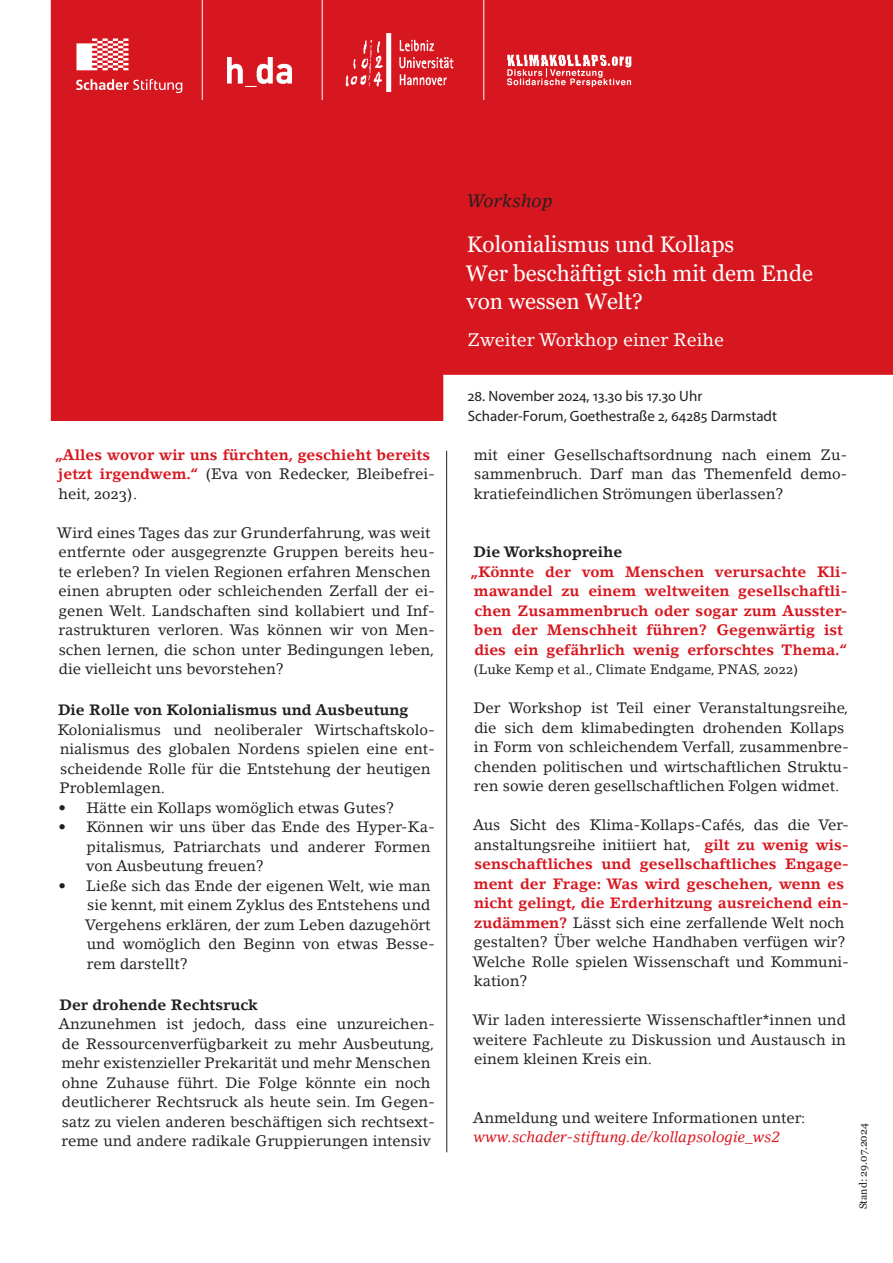
<style>
.page{position:relative;width:893px;height:1263px;background:#fff}
.page>*{position:absolute;margin:0;border:0;box-sizing:border-box;transform-origin:0 0}
.T1_Tagung-Headline_16_pt{font:22.5px/28.5px "Georgia";color:#fff}
.T1_Tagung_Subline{font:18px "Lino Letter Std";color:#fff}
.T1_Tagung{font:italic 18px "Lino Letter Std";color:#231f20}
.T1_Tagung_Fließtext{font:15px/19.5px "Lino Letter Std";color:#231f20}
.T1_Tagung_Fließtext-2{font:700 15px/19.5px "Lino Letter Std";color:#d7171f}
.T1_Tagung_Fließtext-3{font:700 15px "Lino Letter Std";color:#231f20}
.T1_Tagung_Datum_Adresse{font:15px "Myriad Pro";color:#231f20}
.T2_Programm_Uhrzeit_Absatz{font:italic 15px "Lino Letter Std";color:#d7171f}
.T1_Tagung_Fließtext-4{font:13.5px "Lino Letter Std";color:#231f20}
.t1{font:10.5px "Georgia";color:#231f20}
.s1{font-weight:400;color:#231f20}
.s2{font-weight:700;color:#d7171f}
</style>
<div class="page">
<div style="left:51px;top:0;width:842px;height:421px;background:#d7171f"></div>
<svg style="left:76px;top:38px;width:52px;height:32px"></svg>
<svg style="left:76px;top:79px;width:106px;height:14px"></svg>
<hr style="left:202px;top:0;width:1px;height:100px;background:#fff">
<div style="left:743px;top:28px;width:142px;height:74px;background:#d7171f"></div>
<img style="left:227px;top:58px;width:64px;height:29px">
<hr style="left:322px;top:0;width:1px;height:100px;background:#fff">
<img style="left:501px;top:49px;width:136px;height:42px">
<hr style="left:483px;top:0;width:1px;height:100px;background:#fff">
<img style="left:341px;top:33px;width:159px;height:58px">
<hr style="left:446px;top:451px;width:1px;height:701px;background:#231f20">
<p class="T1_Tagung_Fließtext-2" style="left:55px;top:444px;width:381px">„Alles wovor wir uns fürchten, geschieht bereits jetzt irgendwem.“ <span class="s1">(Eva von Redecker, Bleibefrei&shy;heit, 2023).</span></p>
<p class="T1_Tagung_Fließtext" style="left:57px;top:522px;width:380px">Wird eines Tages das zur Grunderfahrung, was weit entfernte oder ausgegrenzte Gruppen bereits heu&shy;te erleben? In vielen Regionen erfahren Menschen einen abrupten oder schleichenden Zerfall der ei&shy;genen Welt. Landschaften sind kollabiert und Inf&shy;rastrukturen verloren. Was können wir von Men&shy;schen lernen, die schon unter Bedingungen leben, die vielleicht uns bevorstehen?</p>
<p class="T1_Tagung_Fließtext-3" style="left:58px;top:701px;width:352px">Die Rolle von Kolonialismus und Ausbeutung</p>
<p class="T1_Tagung_Fließtext" style="left:58px;top:720px;width:379px">Kolonialismus und neoliberaler Wirtschaftskolo&shy;nialismus des globalen Nordens spielen eine ent&shy;scheidende Rolle für die Entstehung der heutigen Problemlagen.</p>
<p class="T1_Tagung_Fließtext" style="left:58px;top:798px;width:338px">• Hätte ein Kollaps womöglich etwas Gutes?</p>
<p class="T1_Tagung_Fließtext" style="left:86px;top:817px;width:350px;text-indent:-28px">• Können wir uns über das Ende des Hyper-Ka&shy;pitalismus, Patriarchats und anderer Formen von Ausbeutung freuen?</p>
<p class="T1_Tagung_Fließtext" style="left:85px;top:876px;width:352px;text-indent:-27px">• Ließe sich das Ende der eigenen Welt, wie man sie kennt, mit einem Zyklus des Entstehens und Vergehens erklären, der zum Leben dazugehört und womöglich den Beginn von etwas Besse&shy;rem darstellt?</p>
<p class="T1_Tagung_Fließtext-3" style="left:60px;top:995px;width:200px">Der drohende Rechtsruck</p>
<p class="T1_Tagung_Fließtext" style="left:59px;top:1014px;width:378px">Anzunehmen ist jedoch, dass eine unzureichen&shy;de Ressourcenverfügbarkeit zu mehr Ausbeutung, mehr existenzieller Prekarität und mehr Menschen ohne Zuhause führt. Die Folge könnte ein noch deutlicherer Rechtsruck als heute sein. Im Gegen&shy;satz zu vielen anderen beschäftigen sich rechtsext&shy;reme und andere radikale Gruppierungen intensiv</p>
<p class="T1_Tagung" style="left:467px;top:189px;width:87px">Workshop</p>
<p class="T1_Tagung-Headline_16_pt" style="left:466px;top:231px;width:349px">Kolonialismus und Kollaps<br>Wer beschäftigt sich mit dem Ende von wessen Welt?</p>
<p class="T1_Tagung_Subline" style="left:467px;top:329px;width:258px">Zweiter Workhop einer Reihe</p>
<p class="T1_Tagung_Datum_Adresse" style="left:468px;top:387px;width:236px">28. November 2024, 13.30 bis 17.30 Uhr</p>
<p class="T1_Tagung_Datum_Adresse" style="left:468px;top:407px;width:311px">Schader-Forum, Goethestraße 2, 64285 Darmstadt</p>
<p class="T1_Tagung_Fließtext" style="left:474px;top:444px;width:375px;text-align:justify">mit einer Gesellschaftsordnung nach einem Zu&shy;sammenbruch. Darf man das Themenfeld demo&shy;kratiefeindlichen Strömungen überlassen?</p>
<p class="T1_Tagung_Fließtext-3" style="left:474px;top:543px;width:150px">Die Workshopreihe</p>
<p class="T1_Tagung_Fließtext-2" style="left:471px;top:561px;width:378px">„Könnte der vom Menschen verursachte Kli&shy;mawandel zu einem weltweiten gesellschaftli&shy;chen Zusammenbruch oder sogar zum Ausster&shy;ben der Menschheit führen? Gegenwärtig ist dies ein gefährlich wenig erforschtes Thema.“</p>
<p class="T1_Tagung_Fließtext-4" style="left:473px;top:661px;width:327px">(Luke Kemp et al., Climate Endgame, PNAS, 2022)</p>
<p class="T1_Tagung_Fließtext" style="left:473px;top:698px;width:377px">Der Workshop ist Teil einer Veranstaltungsreihe, die sich dem klimabedingten drohenden Kollaps in Form von schleichendem Verfall, zusammenbre&shy;chenden politischen und wirtschaftlichen Struktu&shy;ren sowie deren gesellschaftlichen Folgen widmet.</p>
<p class="T1_Tagung_Fließtext" style="left:472px;top:815px;width:378px">Aus Sicht des Klima-Kollaps-Cafés, das die Ver&shy;anstaltungsreihe initiiert hat, <span class="s2">gilt zu wenig wis&shy;senschaftliches und gesellschaftliches Engage&shy;ment der Frage: Was wird geschehen, wenn es nicht gelingt, die Erderhitzung ausreichend ein&shy;zudämmen?</span> Lässt sich eine zerfallende Welt noch gestalten? Über welche Handhaben verfügen wir?<br>Welche Rolle spielen Wissenschaft und Kommuni&shy;kation?</p>
<p class="T1_Tagung_Fließtext" style="left:472px;top:1010px;width:375px;text-align:justify">Wir laden interessierte Wissenschaftler*innen und weitere Fachleute zu Diskussion und Austausch in einem kleinen Kreis ein.</p>
<p class="T1_Tagung_Fließtext" style="left:473px;top:1107px;width:334px">Anmeldung und weitere Informationen unter:</p>
<p class="T2_Programm_Uhrzeit_Absatz" style="left:474px;top:1128px;width:308px">www.schader-stiftung.de/kollapsologie_ws2</p>
<p class="t1" style="left:857px;top:1209px;width:88px;rotate:-90deg">Stand: 29.07.2024</p>
</div>
